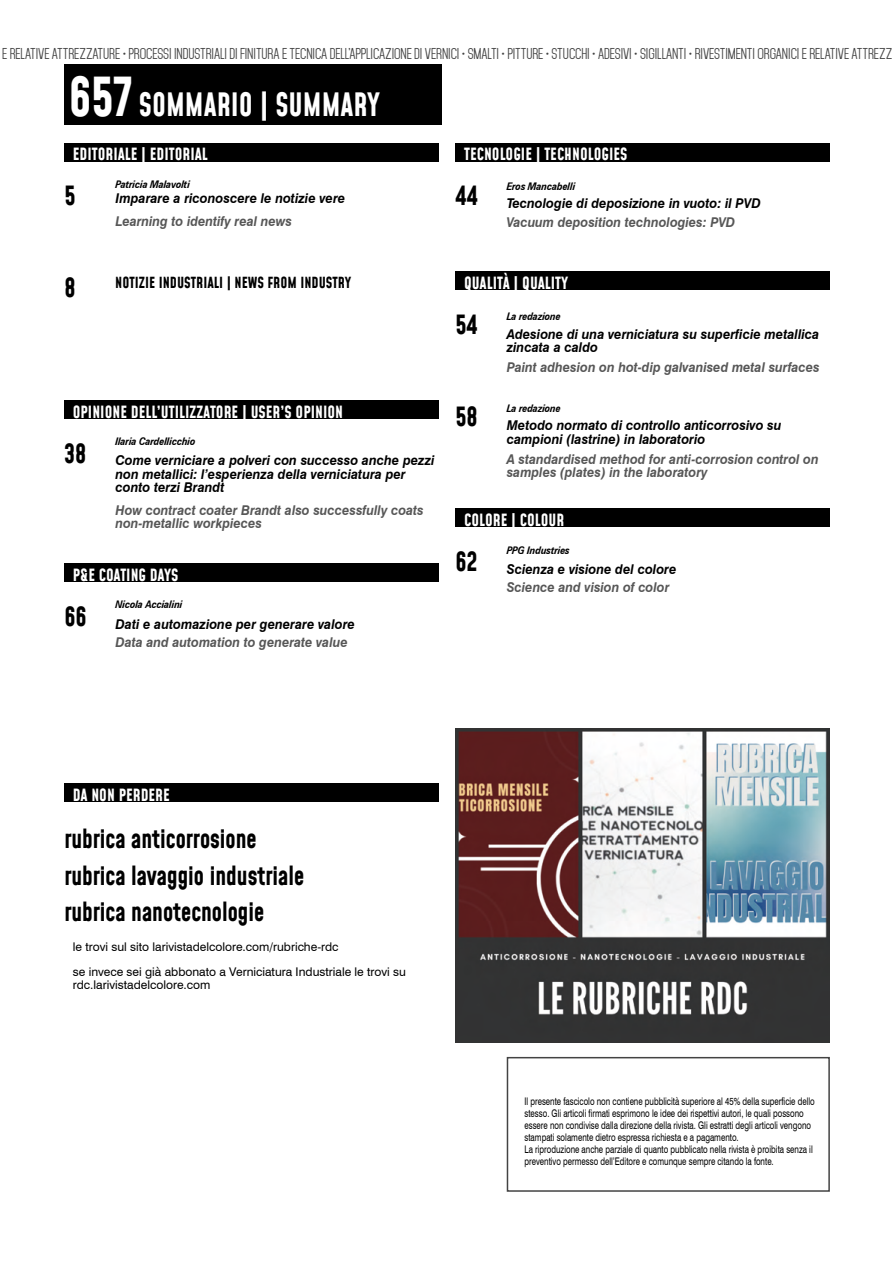
<style>
.page{position:relative;width:892px;height:1262px;background:#fff}
.page>*{position:absolute;margin:0;border:0;box-sizing:border-box;transform-origin:0 0}
.titolo_sommario{font:700 31.5px "Mohave";color:#fff;scale:.9 1}
.Testo_ita{font:700 25.95px "Mohave";color:#000;scale:.9 1}
.Titolo_paragrafo{font:700 16.5px "Mohave";color:#fff;scale:.95 1}
.Titolo_paragrafo-2{font:700 15px "Mohave";color:#000;scale:.95 1}
.Testo_ita-2{font:italic 700 13.5px/13.5px "Swiss 721 BT";color:#000;scale:.95 1}
.Testo_ita-3{font:italic 700 13.5px/13.5px "Swiss 721 BT";color:#575757;scale:.94 1}
.t1{font:13.5px "Mohave";letter-spacing:-.01em;color:#434343}
.Colophon{font:12px "Swiss 721 BT";color:#000}
.Testo_ita-4{font:10.5px/12px "Swiss 721 BT";color:#000;scale:.75 1}
.Testo_ita-5{font:italic 700 10.5px "Zurich BT";letter-spacing:-.02em;color:#000;scale:.9 1}
.s1{font-size:52.5px}
</style>
<div class="page">
<div style="left:64px;top:64px;width:378px;height:60px;background:#000"></div>
<div style="left:64px;top:400px;width:375px;height:18px;background:#000"></div>
<div style="left:64px;top:564px;width:375px;height:18px;background:#000"></div>
<div style="left:64px;top:783px;width:375px;height:18px;background:#000"></div>
<div style="left:456px;top:508px;width:374px;height:19px;background:#000"></div>
<div style="left:456px;top:271px;width:374px;height:19px;background:#000"></div>
<div style="left:507px;top:1057px;width:323px;height:134px;border:2px solid #434343"></div>
<div style="left:64px;top:143px;width:375px;height:18px;background:#000"></div>
<div style="left:456px;top:143px;width:374px;height:18px;background:#000"></div>
<img style="left:456px;top:728px;width:374px;height:314px">
<p class="t1" style="left:2px;top:46px;width:891px">E RELATIVE ATTREZZATURE • PROCESSI INDUSTRIALI DI FINITURA E TECNICA DELL’APPLICAZIONE DI VERNICI • SMALTI • PITTURE • STUCCHI • ADESIVI • SIGILLANTI • RIVESTIMENTI ORGANICI E RELATIVE ATTREZZ</p>
<p class="titolo_sommario" style="left:69px;top:85px;width:347px"><span class="s1">657</span> SOMMARIO | SUMMARY</p>
<p class="Titolo_paragrafo" style="left:73px;top:144px;width:144px">EDITORIALE | EDITORIAL</p>
<p class="Testo_ita-5" style="left:115px;top:177px;width:84px">Patricia Malavolti</p>
<p class="Testo_ita" style="left:64px;top:179px;width:14px">5</p>
<p class="Testo_ita-2" style="left:115px;top:191px;width:243px">Imparare a riconoscere le notizie vere</p>
<p class="Testo_ita" style="left:64px;top:271px;width:14px">8</p>
<p class="Testo_ita-3" style="left:115px;top:214px;width:189px">Learning to identify real news</p>
<p class="Titolo_paragrafo-2" style="left:115px;top:273px;width:250px">NOTIZIE INDUSTRIALI | NEWS FROM INDUSTRY</p>
<p class="Titolo_paragrafo" style="left:73px;top:401px;width:286px">OPINIONE DELL’UTILIZZATORE | USER’S OPINION</p>
<p class="Testo_ita" style="left:64px;top:437px;width:26px">38</p>
<p class="Testo_ita-5" style="left:115px;top:434px;width:91px">Ilaria Cardellicchio</p>
<p class="Testo_ita-2" style="left:115px;top:454px;width:337px">Come verniciare a polveri con successo anche pezzi non metallici: l’esperienza della verniciatura per conto terzi Brandt</p>
<p class="Testo_ita-3" style="left:115px;top:503px;width:329px">How contract coater Brandt also successfully coats non-metallic workpieces</p>
<p class="Titolo_paragrafo" style="left:73px;top:565px;width:113px">P&amp;E COATING DAYS</p>
<p class="Testo_ita" style="left:64px;top:600px;width:26px">66</p>
<p class="Testo_ita-5" style="left:115px;top:597px;width:76px">Nicola Accialini</p>
<p class="Testo_ita-2" style="left:115px;top:617px;width:254px">Dati e automazione per generare valore</p>
<p class="Testo_ita-3" style="left:115px;top:635px;width:249px">Data and automation to generate value</p>
<p class="Titolo_paragrafo" style="left:464px;top:144px;width:173px">TECNOLOGIE | TECHNOLOGIES</p>
<p class="Testo_ita" style="left:456px;top:179px;width:26px">44</p>
<p class="Testo_ita-5" style="left:507px;top:178px;width:78px">Eros Mancabelli</p>
<p class="Testo_ita-2" style="left:507px;top:196px;width:269px">Tecnologie di deposizione in vuoto: il PVD</p>
<p class="Testo_ita-3" style="left:507px;top:215px;width:245px">Vacuum deposition technologies: PVD</p>
<p class="Titolo_paragrafo" style="left:464px;top:272px;width:111px">QUALITÀ | QUALITY</p>
<p class="Testo_ita" style="left:456px;top:309px;width:26px">54</p>
<p class="Testo_ita" style="left:456px;top:400px;width:26px">58</p>
<p class="Testo_ita-5" style="left:507px;top:309px;width:62px">La redazione</p>
<p class="Testo_ita-2" style="left:507px;top:327px;width:331px">Adesione di una verniciatura su superficie metallica zincata a caldo</p>
<p class="Testo_ita-3" style="left:507px;top:360px;width:335px">Paint adhesion on hot-dip galvanised metal surfaces</p>
<p class="Testo_ita-5" style="left:507px;top:400px;width:62px">La redazione</p>
<p class="Testo_ita-2" style="left:507px;top:418px;width:291px">Metodo normato di controllo anticorrosivo su campioni (lastrine) in laboratorio</p>
<p class="Testo_ita-3" style="left:507px;top:452px;width:333px">A standardised method for anti-corrosion control on samples (plates) in the laboratory</p>
<p class="Titolo_paragrafo" style="left:464px;top:509px;width:107px">COLORE | COLOUR</p>
<p class="Testo_ita" style="left:456px;top:545px;width:26px">62</p>
<p class="Testo_ita-5" style="left:507px;top:542px;width:72px">PPG Industries</p>
<p class="Testo_ita-2" style="left:507px;top:562px;width:180px">Scienza e visione del colore</p>
<p class="Testo_ita-3" style="left:507px;top:580px;width:175px">Science and vision of color</p>
<p class="Titolo_paragrafo" style="left:73px;top:784px;width:104px">DA NON PERDERE</p>
<p class="Testo_ita" style="left:64px;top:822px;width:215px">rubrica anticorrosione</p>
<p class="Testo_ita" style="left:64px;top:859px;width:268px">rubrica lavaggio industriale</p>
<p class="Testo_ita" style="left:64px;top:896px;width:224px">rubrica nanotecnologie</p>
<p class="Colophon" style="left:73px;top:939px;width:267px">le trovi sul sito larivistadelcolore.com/rubriche-rdc</p>
<p class="Colophon" style="left:73px;top:964px;width:335px">se invece sei già abbonato a Verniciatura Industriale le trovi su</p>
<p class="Colophon" style="left:73px;top:977px;width:139px">rdc.larivistadelcolore.com</p>
<p class="Testo_ita-4" style="left:524px;top:1095px;width:389px">Il presente fascicolo non contiene pubblicità superiore al 45% della superficie dello stesso. Gli articoli firmati esprimono le idee dei rispettivi autori, le quali possono essere non condivise dalla direzione della rivista. Gli estratti degli articoli vengono stampati solamente dietro espressa richiesta e a pagamento.</p>
<p class="Testo_ita-4" style="left:524px;top:1143px;width:386px">La riproduzione anche parziale di quanto pubblicato nella rivista è proibita senza il preventivo permesso dell’Editore e comunque sempre citando la fonte.</p>
</div>
